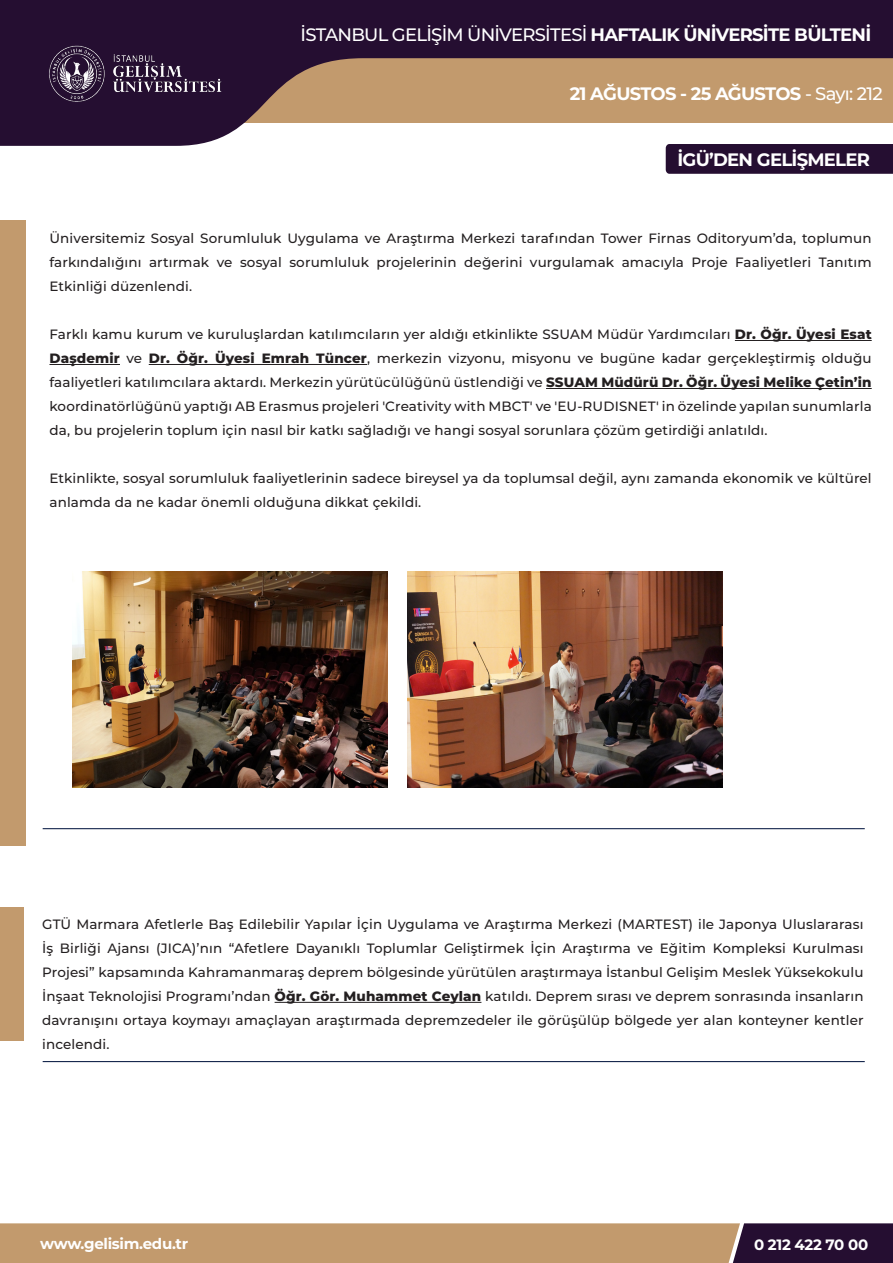
<style>
.page{position:relative;width:893px;height:1263px;background:#fff}
.page>*{position:absolute;margin:0;border:0;box-sizing:border-box;transform-origin:0 0}
.t1{font:700 18px "Montserrat";letter-spacing:-.04em;color:#fff}
.t2{font:500 18px "Montserrat";letter-spacing:-.04em;color:#fff}
.t3{font:700 15px "Montserrat";letter-spacing:-.02em;color:#fff}
.t4{font:500 13.5px/24px "Montserrat";letter-spacing:.01em;color:#231f20;text-align:justify}
.s1{font-weight:500}
.s2{font-weight:700}
.s3{font-weight:800}
</style>
<div class="page">
<svg style="left:0;top:0;width:893px;height:146px;background:#795f61"></svg>
<svg style="left:0;top:1223px;width:893px;height:40px;background:#a78364"></svg>
<img style="left:21px;top:35px;width:228px;height:79px">
<div style="left:666px;top:144px;width:227px;height:30px;background:#250e31"></div>
<hr style="left:735px;top:340px;width:137px;height:1px;background:#231f20">
<hr style="left:49px;top:364px;width:71px;height:1px;background:#231f20">
<hr style="left:149px;top:364px;width:218px;height:1px;background:#231f20">
<hr style="left:546px;top:388px;width:326px;height:1px;background:#231f20">
<div style="left:0;top:220px;width:25px;height:626px;background:#c29a6d"></div>
<hr style="left:43px;top:828px;width:822px;height:1px;background:#17284e">
<hr style="left:43px;top:1061px;width:822px;height:1px;background:#17284e">
<hr style="left:275px;top:1002px;width:206px;height:1px;background:#231f20">
<div style="left:0;top:907px;width:23px;height:134px;background:#c29a6d"></div>
<img style="left:72px;top:572px;width:315px;height:215px">
<img style="left:407px;top:572px;width:315px;height:216px">
<p class="t1" style="left:329px;top:9px;width:252px">16 OCAK - 20 OCAK <span class="s1">- Sayı: 182</span></p>
<p class="t2" style="left:301px;top:22px;width:572px">İSTANBUL GELİŞİM ÜNİVERSİTESİ <span class="s2">HAFTALIK ÜNİVERSİTE BÜLTENİ</span></p>
<p class="t1" style="left:570px;top:80px;width:314px">21 AĞUSTOS - 25 AĞUSTOS <span class="s1">- Sayı: 212</span></p>
<p class="t1" style="left:677px;top:146px;width:194px">İGÜ’DEN GELİŞMELER</p>
<p class="t4" style="left:49px;top:226px;width:824px">Üniversitemiz Sosyal Sorumluluk Uygulama ve Araştırma Merkezi tarafından Tower Firnas Oditoryum’da, toplumun farkındalığını artırmak ve sosyal sorumluluk projelerinin değerini vurgulamak amacıyla Proje Faaliyetleri Tanıtım Etkinliği düzenlendi.</p>
<p class="t4" style="left:49px;top:322px;width:824px">Farklı kamu kurum ve kuruluşlardan katılımcıların yer aldığı etkinlikte SSUAM Müdür Yardımcıları <span class="s3">Dr. Öğr. Üyesi Esat Daşdemir</span> ve <span class="s3">Dr. Öğr. Üyesi Emrah Tüncer</span>, merkezin vizyonu, misyonu ve bugüne kadar gerçekleştirmiş olduğu faaliyetleri katılımcılara aktardı. Merkezin yürütücülüğünü üstlendiği ve <span class="s3">SSUAM Müdürü Dr. Öğr. Üyesi Melike Çetin’in </span>koordinatörlüğünü yaptığı AB Erasmus projeleri 'Creativity with MBCT' ve 'EU-RUDISNET' in özelinde yapılan sunumlarla da, bu projelerin toplum için nasıl bir katkı sağladığı ve hangi sosyal sorunlara çözüm getirdiği anlatıldı.</p>
<p class="t4" style="left:49px;top:466px;width:824px">Etkinlikte, sosyal sorumluluk faaliyetlerinin sadece bireysel ya da toplumsal değil, aynı zamanda ekonomik ve kültürel anlamda da ne kadar önemli olduğuna dikkat çekildi.</p>
<p class="t4" style="left:42px;top:912px;width:823px">GTÜ Marmara Afetlerle Baş Edilebilir Yapılar İçin Uygulama ve Araştırma Merkezi (MARTEST) ile Japonya Uluslararası İş Birliği Ajansı (JICA)’nın “Afetlere Dayanıklı Toplumlar Geliştirmek İçin Araştırma ve Eğitim Kompleksi Kurulması Projesi” kapsamında Kahramanmaraş deprem bölgesinde yürütülen araştırmaya İstanbul Gelişim Meslek Yüksekokulu İnşaat Teknolojisi Programı’ndan <span class="s3">Öğr. Gör. Muhammet Ceylan</span> katıldı. Deprem sırası ve deprem sonrasında insanların davranışını ortaya koymayı amaçlayan araştırmada depremzedeler ile görüşülüp bölgede yer alan konteyner kentler incelendi.</p>
<p class="t3" style="left:40px;top:1233px;width:150px">www.gelisim.edu.tr</p>
<p class="t3" style="left:754px;top:1234px;width:116px">0 212 422 70 00</p>
</div>
